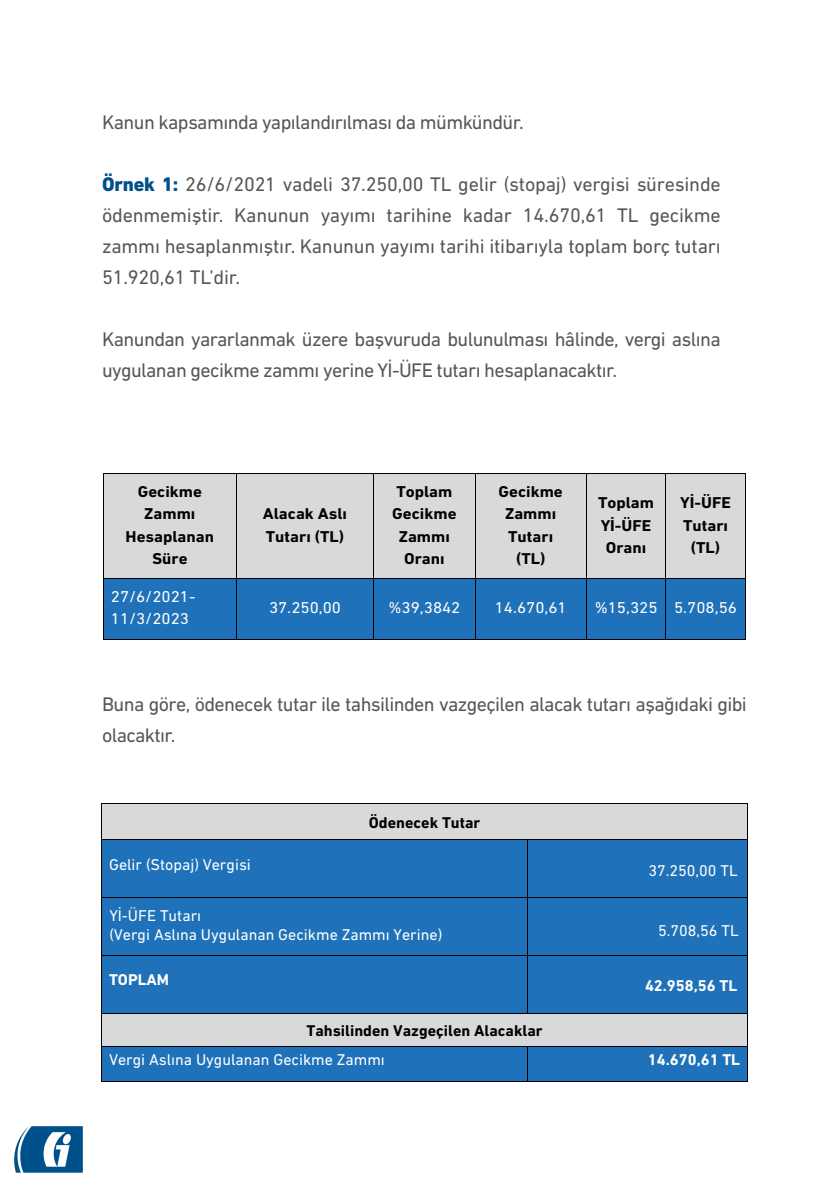
<style>
.page{position:relative;width:840px;height:1191px;background:#fff}
.page>*{position:absolute;margin:0;border:0;box-sizing:border-box;transform-origin:0 0}
.t1{font:20px/31px "DIN Next CYR";letter-spacing:-.03em;color:#575756}
.t2{font:700 16px/22px "DIN Next CYR";color:#010202;text-align:center;scale:1.06 1}
.t3{font:16px/22px "DIN Next CYR";color:#fff;scale:1.06 1}
.t4{font:15.8px/19px "DIN Next CYR";color:#fff}
.t5{font:700 15.8px "DIN Next CYR";color:#010202}
.t6{font:700 15.8px "DIN Next CYR";color:#fff}
.s1{font-weight:800;color:#00508c}
</style>
<div class="page">
<svg style="left:14px;top:1126px;width:69px;height:46px"></svg>
<div style="left:104px;top:474px;width:132px;height:104px;background:#d9d9d9"></div>
<div style="left:236px;top:474px;width:137px;height:104px;background:#d9d9d9"></div>
<div style="left:374px;top:474px;width:100px;height:104px;background:#d9d9d9"></div>
<div style="left:475px;top:474px;width:110px;height:104px;background:#d9d9d9"></div>
<div style="left:586px;top:474px;width:79px;height:104px;background:#d9d9d9"></div>
<div style="left:665px;top:474px;width:79px;height:104px;background:#d9d9d9"></div>
<hr style="left:104px;top:473px;width:132px;height:1px;background:#010202">
<hr style="left:236px;top:473px;width:137px;height:1px;background:#010202">
<hr style="left:374px;top:473px;width:100px;height:1px;background:#010202">
<hr style="left:475px;top:473px;width:110px;height:1px;background:#010202">
<hr style="left:586px;top:473px;width:79px;height:1px;background:#010202">
<hr style="left:666px;top:473px;width:78px;height:1px;background:#010202">
<hr style="left:103px;top:474px;width:1px;height:104px;background:#010202">
<hr style="left:236px;top:474px;width:1px;height:104px;background:#010202">
<hr style="left:373px;top:474px;width:1px;height:104px;background:#010202">
<hr style="left:474px;top:474px;width:1px;height:104px;background:#010202">
<hr style="left:585px;top:474px;width:1px;height:104px;background:#010202">
<hr style="left:665px;top:474px;width:1px;height:104px;background:#010202">
<hr style="left:744px;top:474px;width:1px;height:104px;background:#010202">
<div style="left:104px;top:579px;width:132px;height:60px;background:#1f72b9"></div>
<div style="left:236px;top:579px;width:137px;height:60px;background:#1f72b9"></div>
<div style="left:374px;top:579px;width:100px;height:60px;background:#1f72b9"></div>
<div style="left:475px;top:579px;width:110px;height:60px;background:#1f72b9"></div>
<div style="left:586px;top:579px;width:79px;height:60px;background:#1f72b9"></div>
<div style="left:665px;top:579px;width:79px;height:60px;background:#1f72b9"></div>
<hr style="left:104px;top:578px;width:132px;height:1px;background:#010202">
<hr style="left:236px;top:578px;width:137px;height:1px;background:#010202">
<hr style="left:374px;top:578px;width:100px;height:1px;background:#010202">
<hr style="left:475px;top:578px;width:110px;height:1px;background:#010202">
<hr style="left:586px;top:578px;width:79px;height:1px;background:#010202">
<hr style="left:666px;top:578px;width:78px;height:1px;background:#010202">
<hr style="left:103px;top:579px;width:1px;height:60px;background:#010202">
<hr style="left:104px;top:639px;width:132px;height:1px;background:#010202">
<hr style="left:236px;top:579px;width:1px;height:60px;background:#010202">
<hr style="left:236px;top:639px;width:137px;height:1px;background:#010202">
<hr style="left:373px;top:579px;width:1px;height:60px;background:#010202">
<hr style="left:374px;top:639px;width:100px;height:1px;background:#010202">
<hr style="left:474px;top:579px;width:1px;height:60px;background:#010202">
<hr style="left:475px;top:639px;width:110px;height:1px;background:#010202">
<hr style="left:585px;top:579px;width:1px;height:60px;background:#010202">
<hr style="left:586px;top:639px;width:79px;height:1px;background:#010202">
<hr style="left:665px;top:579px;width:1px;height:60px;background:#010202">
<hr style="left:666px;top:639px;width:78px;height:1px;background:#010202">
<hr style="left:744px;top:579px;width:1px;height:60px;background:#010202">
<div style="left:102px;top:804px;width:644px;height:35px;background:#d9d9d9"></div>
<hr style="left:102px;top:803px;width:644px;height:1px;background:#010202">
<hr style="left:102px;top:804px;width:1px;height:35px;background:#010202">
<hr style="left:746px;top:804px;width:1px;height:35px;background:#010202">
<div style="left:102px;top:840px;width:425px;height:57px;background:#1f72b9"></div>
<div style="left:528px;top:840px;width:218px;height:57px;background:#1f72b9"></div>
<hr style="left:102px;top:839px;width:425px;height:1px;background:#010202">
<hr style="left:528px;top:839px;width:218px;height:1px;background:#010202">
<hr style="left:102px;top:840px;width:1px;height:57px;background:#010202">
<hr style="left:527px;top:840px;width:1px;height:57px;background:#010202">
<hr style="left:746px;top:840px;width:1px;height:57px;background:#010202">
<div style="left:102px;top:898px;width:425px;height:57px;background:#1f72b9"></div>
<div style="left:528px;top:898px;width:218px;height:57px;background:#1f72b9"></div>
<hr style="left:102px;top:897px;width:425px;height:1px;background:#010202">
<hr style="left:528px;top:897px;width:218px;height:1px;background:#010202">
<hr style="left:102px;top:898px;width:1px;height:57px;background:#010202">
<hr style="left:527px;top:898px;width:1px;height:57px;background:#010202">
<hr style="left:746px;top:898px;width:1px;height:57px;background:#010202">
<div style="left:102px;top:955px;width:425px;height:57px;background:#1f72b9"></div>
<div style="left:528px;top:955px;width:218px;height:57px;background:#1f72b9"></div>
<hr style="left:102px;top:955px;width:425px;height:1px;background:#010202">
<hr style="left:528px;top:955px;width:218px;height:1px;background:#010202">
<hr style="left:102px;top:955px;width:1px;height:57px;background:#010202">
<hr style="left:527px;top:955px;width:1px;height:57px;background:#010202">
<hr style="left:746px;top:955px;width:1px;height:57px;background:#010202">
<div style="left:102px;top:1013px;width:644px;height:33px;background:#d9d9d9"></div>
<hr style="left:102px;top:1012px;width:425px;height:1px;background:#010202">
<hr style="left:528px;top:1012px;width:218px;height:1px;background:#010202">
<hr style="left:102px;top:1013px;width:1px;height:33px;background:#010202">
<hr style="left:746px;top:1013px;width:1px;height:33px;background:#010202">
<div style="left:102px;top:1047px;width:425px;height:34px;background:#1f72b9"></div>
<div style="left:528px;top:1047px;width:218px;height:34px;background:#1f72b9"></div>
<hr style="left:102px;top:1046px;width:425px;height:1px;background:#010202">
<hr style="left:528px;top:1046px;width:218px;height:1px;background:#010202">
<hr style="left:102px;top:1047px;width:1px;height:34px;background:#010202">
<hr style="left:102px;top:1081px;width:425px;height:1px;background:#010202">
<hr style="left:527px;top:1047px;width:1px;height:34px;background:#010202">
<hr style="left:528px;top:1081px;width:218px;height:1px;background:#010202">
<hr style="left:746px;top:1047px;width:1px;height:34px;background:#010202">
<p class="t1" style="left:102px;top:106px;width:423px">Kanun kapsamında yapılandırılması da mümkündür.</p>
<p class="t1" style="left:102px;top:168px;width:620px;text-align:justify"><span class="s1">Örnek 1:</span> 26/6/2021 vadeli 37.250,00 TL gelir (stopaj) vergisi süresinde ödenmemiştir. Kanunun yayımı tarihine kadar 14.670,61 TL gecikme zammı hesaplanmıştır. Kanunun yayımı tarihi itibarıyla toplam borç tutarı 51.920,61 TL’dir.</p>
<p class="t1" style="left:102px;top:323px;width:620px">Kanundan yararlanmak üzere başvuruda bulunulması hâlinde, vergi aslına uygulanan gecikme zammı yerine Yİ-ÜFE tutarı hesaplanacaktır.</p>
<p class="t2" style="left:126px;top:481px;width:85px">Gecikme<br>Zammı<br>Hesaplanan<br>Süre</p>
<p class="t2" style="left:263px;top:503px;width:81px;text-align:left">Alacak Aslı<br>Tutarı (TL)</p>
<p class="t2" style="left:392px;top:481px;width:62px">Toplam<br>Gecikme<br>Zammı<br>Oranı</p>
<p class="t2" style="left:498px;top:481px;width:62px">Gecikme<br>Zammı<br>Tutarı (TL)</p>
<p class="t2" style="left:597px;top:492px;width:54px">Toplam<br>Yİ-ÜFE<br>Oranı</p>
<p class="t2" style="left:679px;top:492px;width:49px">Yİ-ÜFE<br>Tutarı (TL)</p>
<p class="t3" style="left:111px;top:585px;width:81px">27/6/2021-<br>11/3/2023</p>
<p class="t3" style="left:269px;top:596px;width:69px">37.250,00</p>
<p class="t3" style="left:388px;top:596px;width:69px">%39,3842</p>
<p class="t3" style="left:494px;top:596px;width:69px">14.670,61</p>
<p class="t3" style="left:594px;top:596px;width:136px">%15,325 5.708,56</p>
<p class="t1" style="left:102px;top:688px;width:646px">Buna göre, ödenecek tutar ile tahsilinden vazgeçilen alacak tutarı aşağıdaki gibi olacaktır.</p>
<p class="t5" style="left:368px;top:813px;width:113px">Ödenecek Tutar</p>
<p class="t4" style="left:109px;top:854px;width:143px">Gelir (Stopaj) Vergisi</p>
<p class="t4" style="left:648px;top:861px;width:91px">37.250,00 TL</p>
<p class="t4" style="left:109px;top:905px;width:334px">Yİ-ÜFE Tutarı<br>(Vergi Aslına Uygulanan Gecikme Zammı Yerine)</p>
<p class="t4" style="left:657px;top:920px;width:82px">5.708,56 TL</p>
<p class="t6" style="left:109px;top:970px;width:61px">TOPLAM</p>
<p class="t6" style="left:644px;top:976px;width:94px">42.958,56 TL</p>
<p class="t5" style="left:306px;top:1021px;width:237px">Tahsilinden Vazgeçilen Alacaklar</p>
<p class="t4" style="left:109px;top:1050px;width:277px">Vergi Aslına Uygulanan Gecikme Zammı</p>
<p class="t6" style="left:647px;top:1050px;width:94px">14.670,61 TL</p>
</div>
